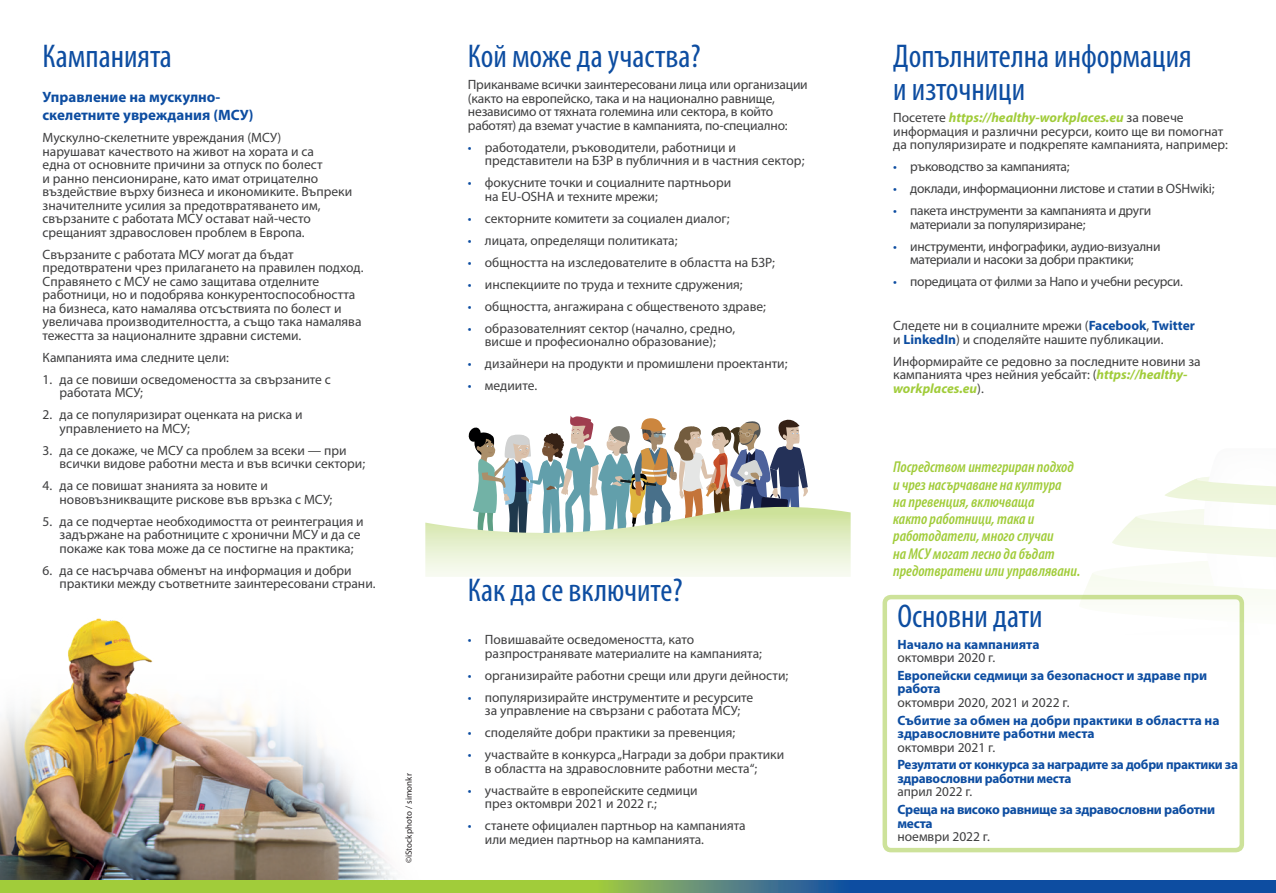
<style>
.page{position:relative;width:1276px;height:893px;background:#fff}
.page>*{position:absolute;margin:0;border:0;box-sizing:border-box;transform-origin:0 0}
.Title_H1{font:condensed 33px/33px "Myriad Pro";color:#0d4da1}
.catch_phrase{font:italic 600 condensed 15.75px/17.2px "Myriad Pro";color:#a1cc3a}
.Paragraph_title{font:700 15px/18px "Myriad Pro";color:#0d4da1}
.t1{font:13.5px/13.5px "Myriad Pro";color:#3e3e3f}
.t2{font:700 13.5px/13.5px "Myriad Pro";letter-spacing:-.01em;color:#0d4da1}
.t3{font:13.5px/13.5px "Myriad Pro";letter-spacing:-.02em;color:#3e3e3f}
.t4{font:9px "Myriad Pro";color:#231f20}
.s1{color:#0d4da1}
.s2{font-weight:700;font-style:italic;color:#a1cc3a}
.s3{font-weight:700;color:#0d4da1}
.s4{font-weight:400;color:#3e3e3f}
</style>
<div class="page">
<img style="left:0;top:618px;width:396px;height:262px">
<svg style="left:425px;top:416px;width:425px;height:161px"></svg>
<div style="left:882px;top:595px;width:362px;height:257px;border:4px solid #cde29a;border-radius:6px"></div>
<svg style="left:1070px;top:477px;width:206px;height:197px"></svg>
<div style="left:0;top:880px;width:425px;height:13px;background:#a1cc3a"></div>
<svg style="left:425px;top:880px;width:425px;height:13px;background:#76a360"></svg>
<div style="left:850px;top:880px;width:426px;height:13px;background:#0d4da1"></div>
<p class="Title_H1" style="left:43px;top:39px;width:131px">Кампанията</p>
<p class="Paragraph_title" style="left:43px;top:88px;width:213px">Управление на мускулно&shy;скелетните увреждания (МСУ)</p>
<p class="t1" style="left:43px;top:131px;width:311px">Мускулно-скелетните увреждания (МСУ)<br>нарушават качеството на живот на хората и са<br>една от основните причини за отпуск по болест<br>и ранно пенсиониране, като имат отрицателно въздействие върху бизнеса и икономиките. Въпреки значителните усилия за предотвратяването им, свързаните с работата МСУ остават най-често срещаният здравословен проблем в Европа.</p>
<p class="t1" style="left:43px;top:247px;width:322px">Свързаните с работата МСУ могат да бъдат предотвратени чрез прилагането на правилен подход.<br>Справянето с МСУ не само защитава отделните работници, но и подобрява конкурентоспособността на бизнеса, като намалява отсъствията по болест и увеличава производителността, а също така намалява тежестта за националните здравни системи.</p>
<p class="t1" style="left:43px;top:350px;width:188px">Кампанията има следните цели:</p>
<p class="t1" style="left:60px;top:372px;width:273px;text-indent:-17px">1. да се повиши осведомеността за свързаните с работата МСУ;</p>
<p class="t1" style="left:60px;top:408px;width:244px;text-indent:-17px">2. да се популяризират оценката на риска и управлението на МСУ;</p>
<p class="t1" style="left:60px;top:443px;width:307px;text-indent:-17px">3. да се докаже, че МСУ са проблем за всеки — при всички видове работни места и във всички сектори;</p>
<p class="t1" style="left:60px;top:479px;width:274px;text-indent:-17px">4. да се повишат знанията за новите и нововъзникващите рискове във връзка с МСУ;</p>
<p class="t1" style="left:60px;top:514px;width:306px;text-indent:-17px">5. да се подчертае необходимостта от реинтеграция и задържане на работниците с хронични МСУ и да се покаже как това може да се постигне на практика;</p>
<p class="t1" style="left:60px;top:563px;width:317px;text-indent:-17px">6. да се насърчава обменът на информация и добри практики между съответните заинтересовани страни.</p>
<p class="t4" style="left:403px;top:863px;width:91px;rotate:-90deg">©iStockphoto / simonkr</p>
<p class="Title_H1" style="left:468px;top:39px;width:234px">Кой може да участва?</p>
<p class="t1" style="left:468px;top:78px;width:341px">Приканваме всички заинтересовани лица или организации (както на европейско, така и на национално равнище, независимо от тяхната големина или сектора, в който работят) да вземат участие в кампанията, по-специално:</p>
<p class="t1" style="left:485px;top:140px;width:321px;text-indent:-17px"><span class="s1">•</span> работодатели, ръководители, работници и представители на БЗР в публичния и в частния сектор;</p>
<p class="t1" style="left:485px;top:176px;width:248px;text-indent:-17px"><span class="s1">•</span> фокусните точки и социалните партньори на EU-OSHA и техните мрежи;</p>
<p class="t1" style="left:468px;top:211px;width:263px"><span class="s1">•</span> секторните комитети за социален диалог;</p>
<p class="t1" style="left:468px;top:233px;width:211px"><span class="s1">•</span> лицата, определящи политиката;</p>
<p class="t1" style="left:468px;top:255px;width:308px"><span class="s1">•</span> общността на изследователите в областта на БЗР;</p>
<p class="t1" style="left:468px;top:277px;width:276px"><span class="s1">•</span> инспекциите по труда и техните сдружения;</p>
<p class="t1" style="left:468px;top:299px;width:300px"><span class="s1">•</span> общността, ангажирана с общественото здраве;</p>
<p class="t1" style="left:468px;top:321px;width:269px;text-align:center"><span class="s1">•</span> образователният сектор (начално, средно, висше и професионално образование);</p>
<p class="t1" style="left:468px;top:357px;width:321px"><span class="s1">•</span> дизайнери на продукти и промишлени проектанти;</p>
<p class="t1" style="left:468px;top:379px;width:71px"><span class="s1">•</span> медиите.</p>
<p class="Title_H1" style="left:468px;top:573px;width:216px">Как да се включите?</p>
<p class="t1" style="left:485px;top:633px;width:279px;text-indent:-17px"><span class="s1">•</span> Повишавайте осведомеността, като разпространявате материалите на кампанията;</p>
<p class="t1" style="left:468px;top:668px;width:322px"><span class="s1">•</span> организирайте работни срещи или други дейности;</p>
<p class="t1" style="left:468px;top:690px;width:287px;text-align:center"><span class="s1">•</span> популяризирайте инструментите и ресурсите за управление на свързани с работата МСУ;</p>
<p class="t1" style="left:468px;top:726px;width:269px"><span class="s1">•</span> споделяйте добри практики за превенция;</p>
<p class="t1" style="left:485px;top:748px;width:301px;text-indent:-17px"><span class="s1">•</span> участвайте в конкурса „Награди за добри практики в областта на здравословните работни места“;</p>
<p class="t1" style="left:485px;top:783px;width:214px;text-indent:-17px"><span class="s1">•</span> участвайте в европейските седмици през октомври 2021 и 2022 г.;</p>
<p class="t1" style="left:485px;top:819px;width:262px;text-indent:-17px"><span class="s1">•</span> станете официален партньор на кампанията или медиен партньор на кампанията.</p>
<p class="Title_H1" style="left:893px;top:39px;width:300px">Допълнителна информация и източници</p>
<p class="t1" style="left:893px;top:111px;width:336px">Посетете <span class="s2">https://healthy-workplaces.eu</span> за повече информация и различни ресурси, които ще ви помогнат да популяризирате и подкрепяте кампанията, например:</p>
<p class="t3" style="left:893px;top:160px;width:178px"><span class="s1">•</span> ръководство за кампанията;</p>
<p class="t3" style="left:893px;top:182px;width:323px"><span class="s1">•</span> доклади, информационни листове и статии в OSHwiki;</p>
<p class="t3" style="left:910px;top:204px;width:243px;text-indent:-17px"><span class="s1">•</span> пакета инструменти за кампанията и други материали за популяризиране;</p>
<p class="t3" style="left:910px;top:239px;width:252px;text-indent:-17px"><span class="s1">•</span> инструменти, инфографики, аудио-визуални материали и насоки за добри практики;</p>
<p class="t3" style="left:893px;top:275px;width:291px"><span class="s1">•</span> поредицата от филми за Напо и учебни ресурси.</p>
<p class="t1" style="left:893px;top:319px;width:303px">Следете ни в социалните мрежи (<span class="s3">Facebook</span>, <span class="s3">Twitter </span>и <span class="s3">LinkedIn</span>) и споделяйте нашите публикации.</p>
<p class="t1" style="left:893px;top:354px;width:309px">Информирайте се редовно за последните новини за кампанията чрез нейния уебсайт: (<span class="s2">https://healthy&shy;workplaces.eu</span>).</p>
<p class="catch_phrase" style="left:893px;top:459px;width:189px">Посредством интегриран подход и чрез насърчаване на култура<br>на превенция, включваща<br>както работници, така и работодатели, много случаи<br>на МСУ могат лесно да бъдат предотвратени или управлявани.</p>
<p class="Title_H1" style="left:897px;top:599px;width:147px">Основни дати</p>
<p class="t2" style="left:897px;top:637px;width:143px">Начало на кампанията <span class="s4">октомври 2020 г.</span></p>
<p class="t2" style="left:897px;top:668px;width:311px">Европейски седмици за безопасност и здраве при работа<br><span class="s4">октомври 2020, 2021 и 2022 г.</span></p>
<p class="t2" style="left:897px;top:713px;width:323px">Събитие за обмен на добри практики в областта на здравословните работни места<br><span class="s4">октомври 2021 г.</span></p>
<p class="t2" style="left:897px;top:758px;width:342px">Резултати от конкурса за наградите за добри практики за здравословни работни места<br><span class="s4">април 2022 г.</span></p>
<p class="t2" style="left:897px;top:802px;width:319px">Среща на високо равнище за здравословни работни места<br><span class="s4">ноември 2022 г.</span></p>
</div>
